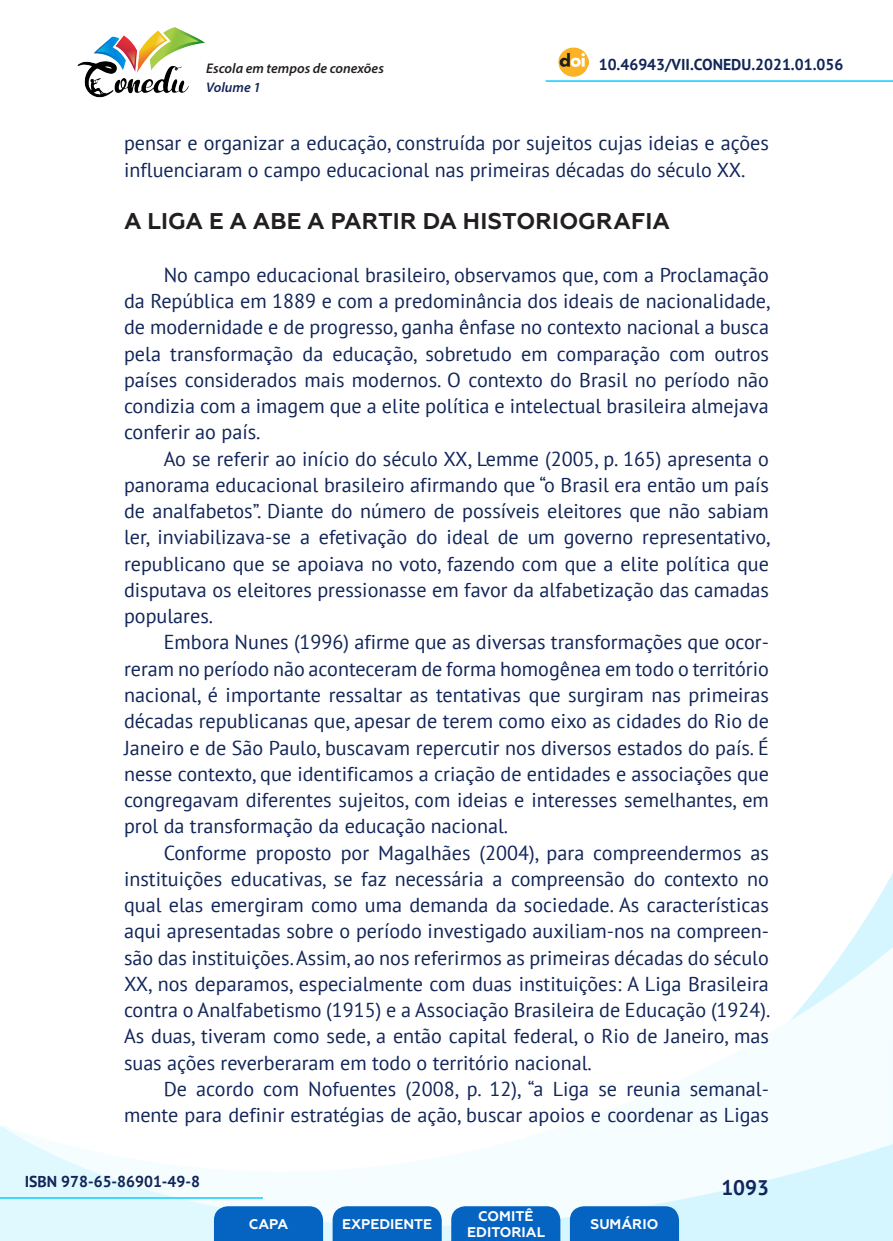
<style>
.page{position:relative;width:893px;height:1241px;background:#fff}
.page>*{position:absolute;margin:0;border:0;box-sizing:border-box;transform-origin:0 0}
._9_SUBTÍTULO_1{font:700 22.75px "Geometria";letter-spacing:.005em;color:#231f20}
.t1{font:700 21px "PT Sans";color:#112558}
._8_CORPO{font:20.12px/26.2px "PT Sans";color:#112558;text-align:justify}
.t2{font:700 15.75px "PT Sans";color:#112558}
.t3{font:700 14px/16.8px "Geometria";color:#fff;text-align:center}
.t4{font:italic 600 14px "Myriad Pro";color:#231f20}
.t5{font:italic 600 14px "Myriad Pro";color:#112558}
</style>
<div class="page">
<svg style="left:848px;top:873px;width:45px;height:73px"></svg>
<svg style="left:0;top:946px;width:893px;height:294px"></svg>
<hr style="left:0;top:1196px;width:263px;height:2px;background:#2dd4fe">
<hr style="left:546px;top:80px;width:347px;height:2px;background:#2dd4fe">
<img style="left:559px;top:47px;width:30px;height:30px">
<img style="left:77px;top:27px;width:128px;height:71px">
<svg style="left:214px;top:1205px;width:109px;height:35px;background:#126bc4"></svg>
<svg style="left:333px;top:1205px;width:109px;height:35px;background:#126bc4"></svg>
<svg style="left:451px;top:1205px;width:109px;height:35px;background:#126bc4"></svg>
<svg style="left:570px;top:1205px;width:109px;height:35px;background:#116bc4"></svg>
<p class="t4" style="left:206px;top:59px;width:179px">Escola em tempos de conexões</p>
<p class="t2" style="left:599px;top:54px;width:246px">10.46943/VII.CONEDU.2021.01.056</p>
<p class="t5" style="left:206px;top:78px;width:56px">Volume 1</p>
<p class="_8_CORPO" style="left:124px;top:130px;width:646px">pensar e organizar a educação, construída por sujeitos cujas ideias e ações influenciaram o campo educacional nas primeiras décadas do século XX.</p>
<p class="_9_SUBTÍTULO_1" style="left:124px;top:208px;width:547px">A LIGA E A ABE A PARTIR DA HISTORIOGRAFIA</p>
<p class="_8_CORPO" style="left:124px;top:261px;width:648px;text-indent:40px">No campo educacional brasileiro, observamos que, com a Proclamação da República em 1889 e com a predominância dos ideais de nacionalidade, de modernidade e de progresso, ganha ênfase no contexto nacional a busca pela transformação da educação, sobretudo em comparação com outros países considerados mais modernos. O contexto do Brasil no período não condizia com a imagem que a elite política e intelectual brasileira almejava conferir ao país.</p>
<p class="_8_CORPO" style="left:124px;top:445px;width:648px;text-indent:40px">Ao se referir ao início do século XX, Lemme (2005, p. 165) apresenta o panorama educacional brasileiro afirmando que “o Brasil era então um país de analfabetos”. Diante do número de possíveis eleitores que não sabiam ler, inviabilizava-se a efetivação do ideal de um governo representativo, republicano que se apoiava no voto, fazendo com que a elite política que disputava os eleitores pressionasse em favor da alfabetização das camadas populares.</p>
<p class="_8_CORPO" style="left:124px;top:628px;width:646px;text-indent:40px">Embora Nunes (1996) afirme que as diversas transformações que ocor&shy;reram no período não aconteceram de forma homogênea em todo o território nacional, é importante ressaltar as tentativas que surgiram nas primeiras décadas republicanas que, apesar de terem como eixo as cidades do Rio de Janeiro e de São Paulo, buscavam repercutir nos diversos estados do país. É nesse contexto, que identificamos a criação de entidades e associações que congregavam diferentes sujeitos, com ideias e interesses semelhantes, em prol da transformação da educação nacional.</p>
<p class="_8_CORPO" style="left:124px;top:838px;width:648px;text-indent:40px">Conforme proposto por Magalhães (2004), para compreendermos as instituições educativas, se faz necessária a compreensão do contexto no qual elas emergiram como uma demanda da sociedade. As características aqui apresentadas sobre o período investigado auxiliam-nos na compreen&shy;são das instituições. Assim, ao nos referirmos as primeiras décadas do século XX, nos deparamos, especialmente com duas instituições: A Liga Brasileira contra o Analfabetismo (1915) e a Associação Brasileira de Educação (1924).<br>As duas, tiveram como sede, a então capital federal, o Rio de Janeiro, mas suas ações reverberaram em todo o território nacional.</p>
<p class="_8_CORPO" style="left:124px;top:1075px;width:646px;text-align:right">De acordo com Nofuentes (2008, p. 12), “a Liga se reunia semanal&shy;mente para definir estratégias de ação, buscar apoios e coordenar as Ligas</p>
<p class="t2" style="left:25px;top:1170px;width:177px">ISBN 978-65-86901-49-8</p>
<p class="t3" style="left:249px;top:1215px;width:41px">CAPA</p>
<p class="t3" style="left:342px;top:1215px;width:92px">EXPEDIENTE</p>
<p class="t3" style="left:467px;top:1207px;width:79px">COMITÊ<br>EDITORIAL</p>
<p class="t3" style="left:590px;top:1215px;width:69px">SUMÁRIO</p>
<p class="t1" style="left:721px;top:1173px;width:49px">1093</p>
</div>
